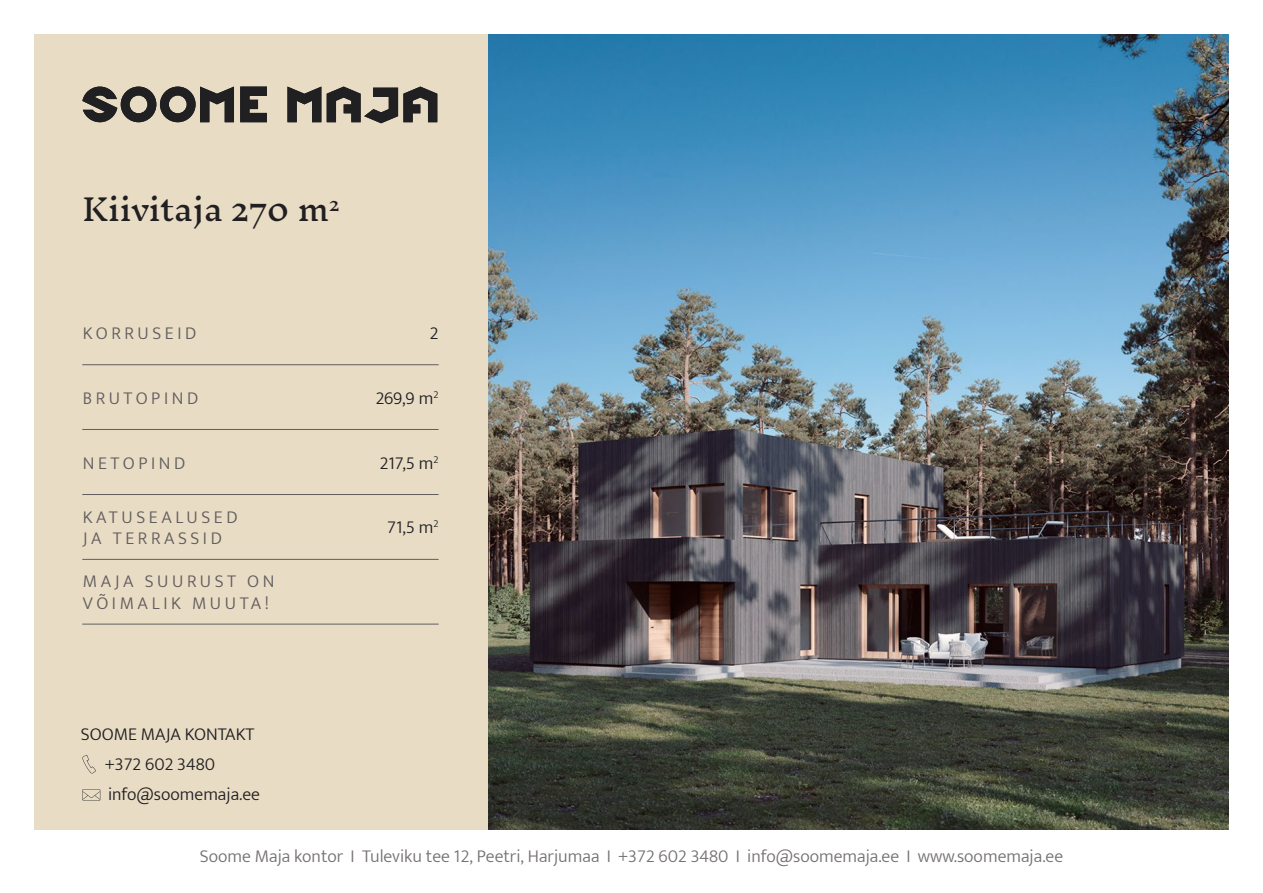
<style>
.page{position:relative;width:1263px;height:893px;background:#fff}
.page>*{position:absolute;margin:0;border:0;box-sizing:border-box;transform-origin:0 0}
.t1{font:30px "Inknut Antiqua";color:#202022}
.t2{font:300 18px "Mukta";color:#757071}
.t3{font:300 18px/21.6px "Mukta";letter-spacing:.2em;color:#615d5e}
.t4{font:300 18px/30px "Mukta";color:#202022}
</style>
<div class="page">
<div style="left:34px;top:34px;width:1195px;height:795px;background:#e9dcc5"></div>
<svg style="left:287px;top:87px;width:34px;height:35px"></svg>
<svg style="left:240px;top:87px;width:27px;height:35px"></svg>
<svg style="left:82px;top:87px;width:152px;height:35px"></svg>
<svg style="left:327px;top:87px;width:110px;height:36px"></svg>
<hr style="left:82px;top:364px;width:357px;height:1px;background:#615d5e">
<hr style="left:82px;top:494px;width:357px;height:1px;background:#615d5e">
<hr style="left:82px;top:429px;width:357px;height:1px;background:#615d5e">
<svg style="left:82px;top:755px;width:14px;height:18px"></svg>
<svg style="left:82px;top:789px;width:18px;height:12px"></svg>
<hr style="left:82px;top:559px;width:357px;height:1px;background:#615d5e">
<hr style="left:82px;top:624px;width:357px;height:1px;background:#615d5e">
<img style="left:488px;top:34px;width:741px;height:795px">
<h1 class="t1" style="left:82px;top:193px;width:258px">Kiivitaja 270 m<sup>2</sup></h1>
<p class="t3" style="left:83px;top:322px;width:115px">KORRUSEID</p>
<p class="t4" style="left:430px;top:318px;width:10px">2</p>
<p class="t3" style="left:83px;top:387px;width:117px">BRUTOPIND</p>
<p class="t4" style="left:376px;top:383px;width:64px">269,9 m<sup>2</sup></p>
<p class="t3" style="left:83px;top:452px;width:104px">NETOPIND</p>
<p class="t4" style="left:380px;top:448px;width:60px">217,5 m<sup>2</sup></p>
<p class="t3" style="left:83px;top:505px;width:156px">KATUSEALUSED</p>
<p class="t4" style="left:387px;top:512px;width:53px">71,5 m<sup>2</sup></p>
<p class="t3" style="left:83px;top:527px;width:140px">JA TERRASSID</p>
<p class="t3" style="left:83px;top:570px;width:193px">MAJA SUURUST ON<br>VÕIMALIK MUUTA!</p>
<p class="t4" style="left:105px;top:719px;width:157px;text-indent:-24px">SOOME MAJA KONTAKT +372 602 3480 info@soomemaja.ee</p>
<p class="t2" style="left:200px;top:845px;width:865px">Soome Maja kontor I Tuleviku tee 12, Peetri, Harjumaa I +372 602 3480 I info@soomemaja.ee I www.soomemaja.ee</p>
</div>
